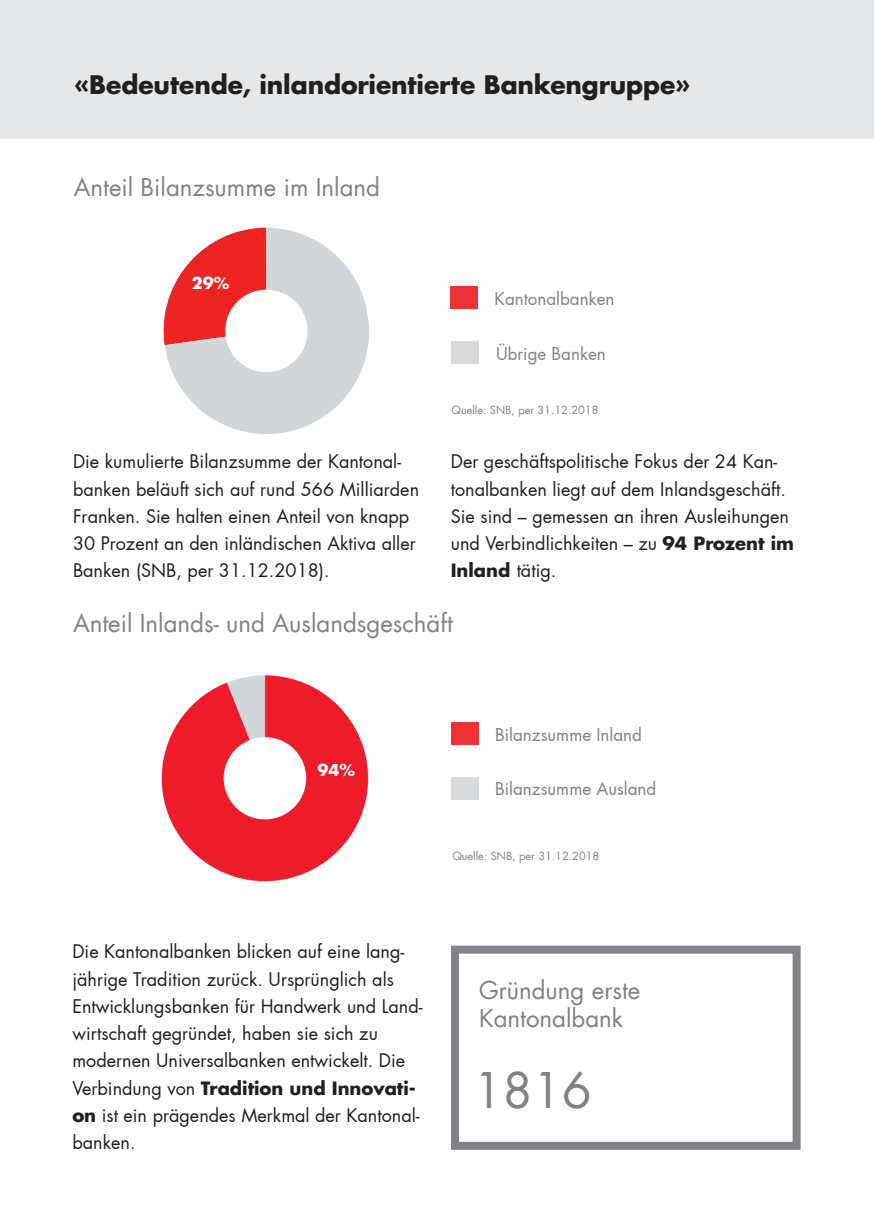
<style>
.page{position:relative;width:874px;height:1225px;background:#fff}
.page>*{position:absolute;margin:0;border:0;box-sizing:border-box;transform-origin:0 0}
.t1{font:48px "Futura LT";color:#808285}
.t2{font:700 25px "Futura LT";letter-spacing:-.005em;color:#231f20}
.t3{font:24px/27.2px "Futura LT";color:#808285}
.t4{font:18px/27.2px "Futura";color:#231f20}
.t5{font:17px "Futura";color:#808285}
.t6{font:700 16px "Futura";color:#fff}
.t7{font:11px "Futura LT";color:#808285}
.s1{font-weight:700}
</style>
<div class="page">
<div style="left:0;top:0;width:873px;height:138px;background:#e6e7e9"></div>
<svg style="left:163px;top:227px;width:206px;height:207px"></svg>
<div style="left:450px;top:286px;width:28px;height:23px;background:#ee3135"></div>
<div style="left:451px;top:341px;width:27px;height:23px;background:#d8dadb"></div>
<div style="left:451px;top:945px;width:349px;height:204px;background:#fff;border:8px solid #808285"></div>
<div style="left:451px;top:722px;width:27px;height:23px;background:#ee3135"></div>
<img style="left:161px;top:675px;width:208px;height:207px">
<div style="left:451px;top:777px;width:27px;height:23px;background:#d8dadb"></div>
<h2 class="t2" style="left:74px;top:68px;width:617px">«Bedeutende, inlandorientierte Bankengruppe»</h2>
<h3 class="t3" style="left:74px;top:174px;width:308px">Anteil Bilanzsumme im Inland</h3>
<p class="t6" style="left:192px;top:273px;width:39px">29%</p>
<p class="t5" style="left:494px;top:288px;width:121px">Kantonalbanken</p>
<p class="t5" style="left:496px;top:342px;width:111px">Übrige Banken</p>
<p class="t7" style="left:451px;top:403px;width:148px">Quelle: SNB, per 31.12.2018</p>
<p class="t4" style="left:73px;top:448px;width:347px">Die kumulierte Bilanzsumme der Kantonal&shy;banken beläuft sich auf rund 566 Milliarden Franken. Sie halten einen Anteil von knapp 30 Prozent an den inländischen Aktiva aller Banken (SNB, per 31.12.2018).</p>
<p class="t4" style="left:450px;top:448px;width:344px">Der geschäftspolitische Fokus der 24 Kan&shy;tonalbanken liegt auf dem Inlandsgeschäft.<br>Sie sind – gemessen an ihren Ausleihungen und Verbindlichkeiten – zu <span class="s1">94 Prozent im Inland</span> tätig.</p>
<h3 class="t3" style="left:73px;top:609px;width:381px">Anteil Inlands- und Auslandsgeschäft</h3>
<p class="t6" style="left:317px;top:760px;width:39px">94%</p>
<p class="t5" style="left:495px;top:723px;width:148px">Bilanzsumme Inland</p>
<p class="t5" style="left:495px;top:778px;width:163px">Bilanzsumme Ausland</p>
<p class="t7" style="left:452px;top:849px;width:148px">Quelle: SNB, per 31.12.2018</p>
<p class="t4" style="left:72px;top:938px;width:351px">Die Kantonalbanken blicken auf eine lang&shy;jährige Tradition zurück. Ursprünglich als Entwicklungsbanken für Handwerk und Land&shy;wirtschaft gegründet, haben sie sich zu modernen Universalbanken entwickelt. Die Verbindung von <span class="s1">Tradition und Innovati&shy;on</span> ist ein prägendes Merkmal der Kantonal&shy;banken.</p>
<h3 class="t3" style="left:479px;top:977px;width:163px">Gründung erste<br>Kantonalbank</h3>
<h1 class="t1" style="left:473px;top:1059px;width:120px">1816</h1>
</div>
